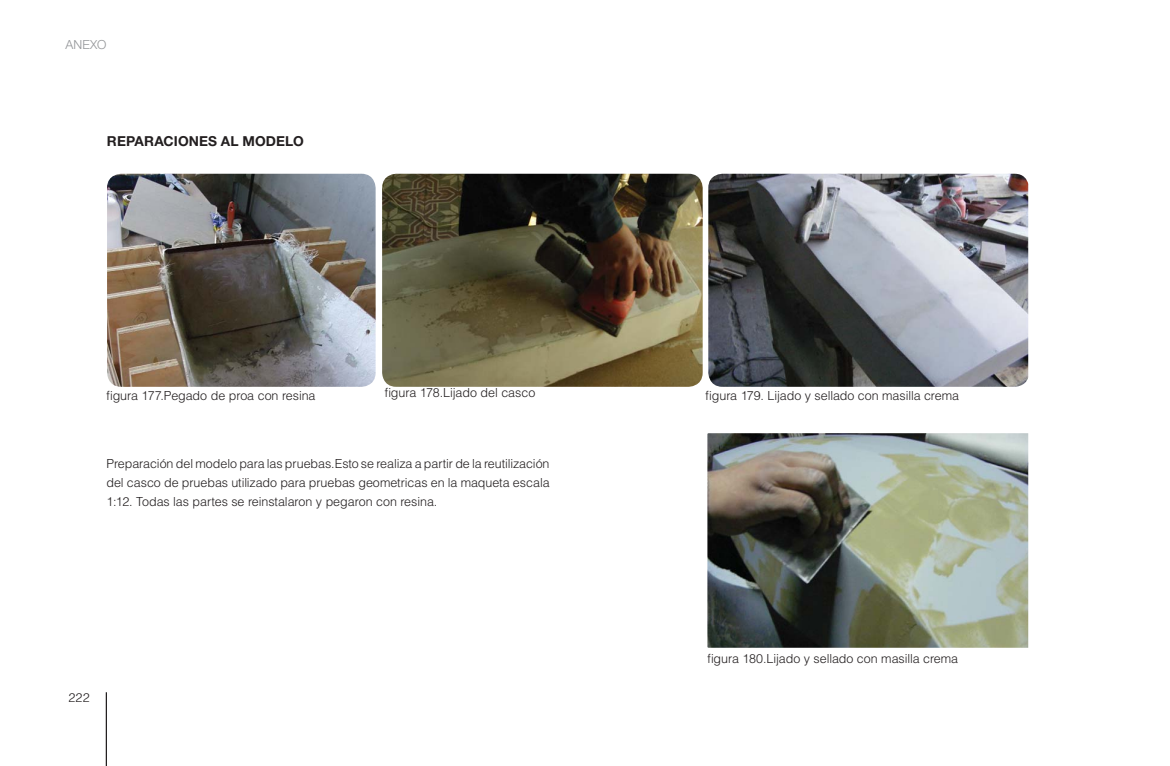
<style>
.page{position:relative;width:1170px;height:766px;background:#fff}
.page>*{position:absolute;margin:0;border:0;box-sizing:border-box;transform-origin:0 0}
.t1{font:700 13.75px "Helvetica Neue";letter-spacing:.01em;color:#231f20}
.t2{font:300 12.5px/18.8px "Helvetica";letter-spacing:-.005em;color:#231f20;text-align:justify}
.t3{font:300 12.5px "Helvetica Neue";letter-spacing:.01em;color:#939598}
</style>
<div class="page">
<hr style="left:106px;top:692px;width:1px;height:73px;background:#231f20">
<img style="left:708px;top:174px;width:320px;height:212px">
<img style="left:382px;top:174px;width:320px;height:212px;border-radius:14px">
<img style="left:107px;top:174px;width:268px;height:212px;border-radius:14px">
<img style="left:707px;top:433px;width:321px;height:214px">
<p class="t3" style="left:66px;top:40px;width:42px">ANEXO</p>
<p class="t1" style="left:107px;top:136px;width:198px">REPARACIONES AL MODELO</p>
<p class="t2" style="left:106px;top:387px;width:211px">figura 177.Pegado de proa con resina</p>
<p class="t2" style="left:385px;top:384px;width:152px">figura 178.Lijado del casco</p>
<p class="t2" style="left:705px;top:387px;width:255px">figura 179. Lijado y sellado con masilla crema</p>
<p class="t2" style="left:106px;top:455px;width:444px">Preparación del modelo para las pruebas.Esto se realiza a partir de la reutilización del casco de pruebas utilizado para pruebas geometricas en la maqueta escala 1:12. Todas las partes se reinstalaron y pegaron con resina.</p>
<p class="t2" style="left:69px;top:689px;width:23px">222</p>
<p class="t2" style="left:707px;top:650px;width:252px">figura 180.Lijado y sellado con masilla crema</p>
</div>
